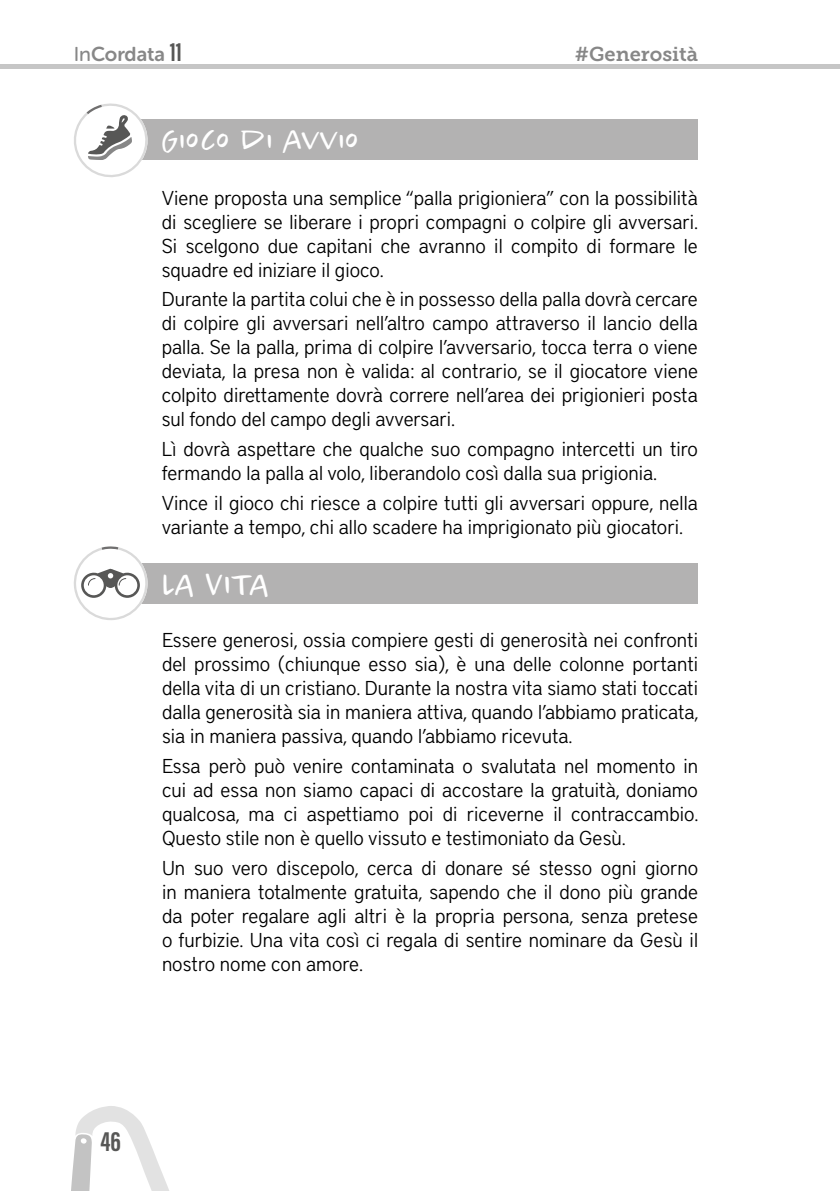
<style>
.page{position:relative;width:840px;height:1191px;background:#fff}
.page>*{position:absolute;margin:0;border:0;box-sizing:border-box;transform-origin:0 0}
.t1{font:300 36px "Chantal";letter-spacing:-.02em;color:#fff}
.t2{font:300 32px "Chantal";color:#fff}
.t3{font:700 28px "Acumin Pro Extra Cond";color:#575756}
.t4{font:300 20px/24px "District Pro";color:#000;text-align:justify}
.t5{font:20px "Museo Sans Rounded 700";letter-spacing:-.005em;color:#878787}
.t6{font:20px "Museo Slab 700";color:#878787}
.s1{font-family:"Museo Sans Rounded 500"}
.s2{font-family:"Acumin Pro Extra Cond";font-weight:700;font-size:26.4px;color:#575756}
</style>
<div class="page">
<hr style="left:0;top:65px;width:839px;height:4px;background:#c6c6c6">
<svg style="left:71px;top:1106px;width:98px;height:85px"></svg>
<div style="left:111px;top:119px;width:586px;height:40px;background:#b3b2b2"></div>
<div style="left:111px;top:563px;width:586px;height:40px;background:#b3b2b2"></div>
<svg style="left:74px;top:546px;width:75px;height:74px"></svg>
<svg style="left:74px;top:103px;width:79px;height:74px"></svg>
<p class="t5" style="left:74px;top:43px;width:110px"><span class="s1">In</span>Cordata <span class="s2">11</span></p>
<p class="t6" style="left:574px;top:43px;width:124px">#Generosità</p>
<h2 class="t2" style="left:162px;top:121px;width:200px">Gioco di avvio</h2>
<p class="t4" style="left:162px;top:184px;width:537px">Viene proposta una semplice “palla prigioniera” con la possibilità di scegliere se liberare i propri compagni o colpire gli avversari.<br>Si scelgono due capitani che avranno il compito di formare le squadre ed iniziare il gioco.</p>
<p class="t4" style="left:162px;top:286px;width:537px">Durante la partita colui che è in possesso della palla dovrà cercare di colpire gli avversari nell’altro campo attraverso il lancio della palla. Se la palla, prima di colpire l’avversario, tocca terra o viene deviata, la presa non è valida: al contrario, se il giocatore viene colpito direttamente dovrà correre nell’area dei prigionieri posta sul fondo del campo degli avversari.</p>
<p class="t4" style="left:162px;top:436px;width:537px">Lì dovrà aspettare che qualche suo compagno intercetti un tiro fermando la palla al volo, liberandolo così dalla sua prigionia.</p>
<p class="t4" style="left:162px;top:489px;width:537px">Vince il gioco chi riesce a colpire tutti gli avversari oppure, nella variante a tempo, chi allo scadere ha imprigionato più giocatori.</p>
<h1 class="t1" style="left:162px;top:563px;width:110px">LA VITA</h1>
<p class="t4" style="left:162px;top:627px;width:537px">Essere generosi, ossia compiere gesti di generosità nei confronti del prossimo (chiunque esso sia), è una delle colonne portanti della vita di un cristiano. Durante la nostra vita siamo stati toccati dalla generosità sia in maniera attiva, quando l’abbiamo praticata, sia in maniera passiva, quando l’abbiamo ricevuta.</p>
<p class="t4" style="left:162px;top:752px;width:537px">Essa però può venire contaminata o svalutata nel momento in cui ad essa non siamo capaci di accostare la gratuità, doniamo qualcosa, ma ci aspettiamo poi di riceverne il contraccambio.<br>Questo stile non è quello vissuto e testimoniato da Gesù.</p>
<p class="t4" style="left:162px;top:854px;width:537px">Un suo vero discepolo, cerca di donare sé stesso ogni giorno in maniera totalmente gratuita, sapendo che il dono più grande da poter regalare agli altri è la propria persona, senza pretese o furbizie. Una vita così ci regala di sentire nominare da Gesù il nostro nome con amore.</p>
<h3 class="t3" style="left:100px;top:1124px;width:22px">46</h3>
</div>
